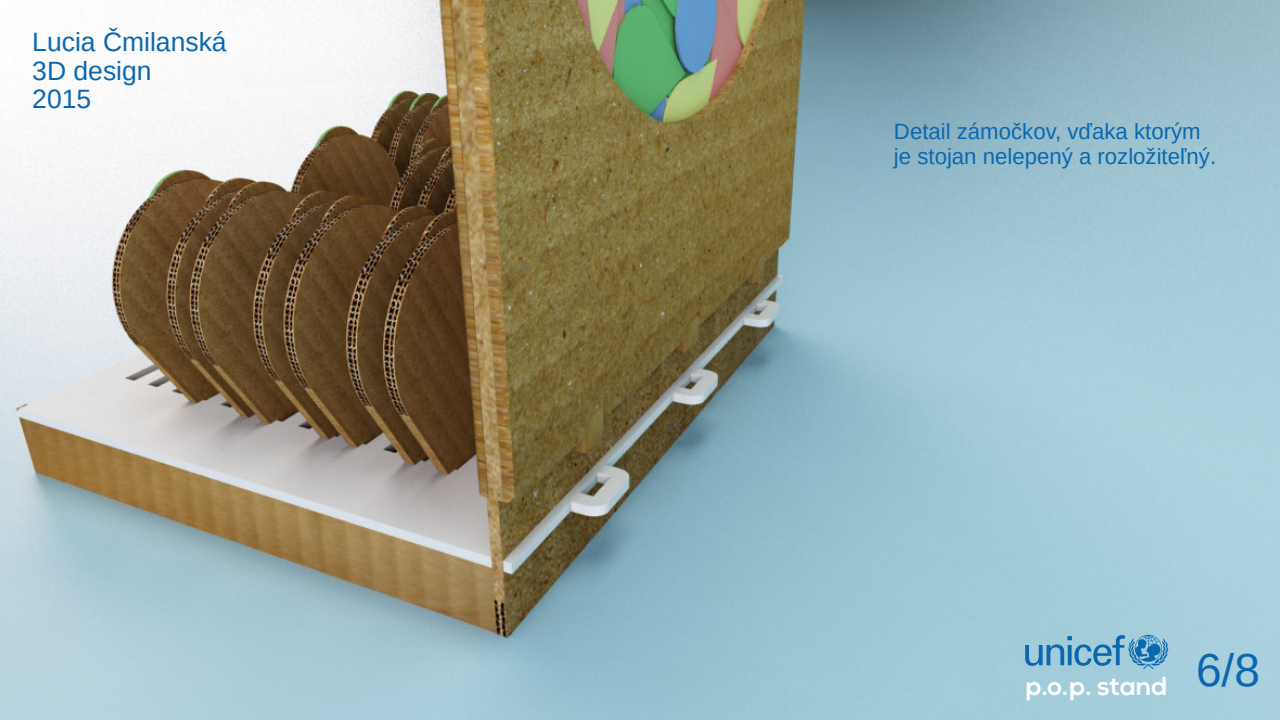
<style>
.page{position:relative;width:1280px;height:720px;background:#fff}
.page>*{position:absolute;margin:0;border:0;box-sizing:border-box;transform-origin:0 0}
.t1{font:46.1px "Arimo";color:#0b68af}
.t2{font:26.5px/28.3px "Arimo";color:#0b68af}
.t3{font:700 26px "Nexa";color:#fff}
.t4{font:22.2px/24.7px "Arimo";color:#0b68af}
</style>
<div class="page">
<img style="left:0;top:0;width:1280px;height:720px">
<svg style="left:1025px;top:635px;width:143px;height:34px;background:#72accc"></svg>
<p class="t2" style="left:32px;top:28px;width:196px">Lucia Čmilanská<br>3D design<br>2015</p>
<p class="t4" style="left:894px;top:119px;width:324px">Detail zámočkov, vďaka ktorým je stojan nelepený a rozložiteľný.</p>
<p class="t3" style="left:1026px;top:671px;width:143px">p.o.p. stand</p>
<h1 class="t1" style="left:1196px;top:641px;width:66px">6/8</h1>
</div>
